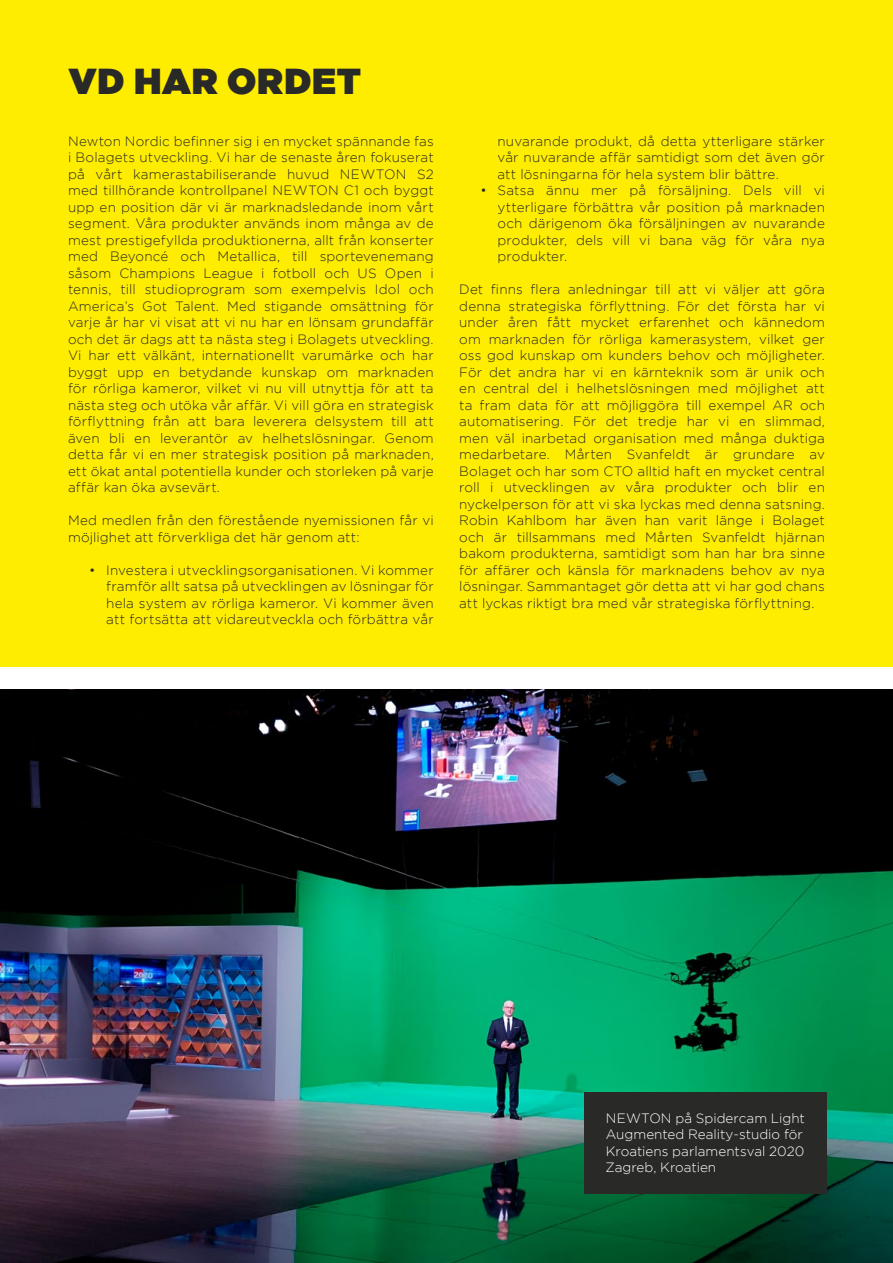
<style>
.page{position:relative;width:893px;height:1263px;background:#ffed00}
.page>*{position:absolute;margin:0;border:0;box-sizing:border-box;transform-origin:0 0}
.t1{font:36px "Gotham Ultra";letter-spacing:.02em;color:#292928}
.t2{font:300 13.5px/16.5px "Gotham";letter-spacing:.01em;color:#292928;text-align:justify}
.t3{font:300 13.5px/16.5px "Gotham";color:#fff}
</style>
<div class="page">
<img style="left:0;top:689px;width:893px;height:574px">
<div style="left:584px;top:1092px;width:242px;height:101px;background:#292928"></div>
<div style="left:0;top:668px;width:893px;height:21px;background:#fff"></div>
<h1 class="t1" style="left:69px;top:61px;width:293px">VD HAR ORDET</h1>
<p class="t2" style="left:68px;top:133px;width:367px">Newton Nordic befinner sig i en mycket spännande fas i Bolagets utveckling. Vi har de senaste åren fokuserat på vårt kamerastabiliserande huvud NEWTON S2 med tillhörande kontrollpanel NEWTON C1 och byggt upp en position där vi är marknadsledande inom vårt segment. Våra produkter används inom många av de mest prestigefyllda produktionerna, allt från konserter med Beyoncé och Metallica, till sportevenemang såsom Champions League i fotboll och US Open i tennis, till studioprogram som exempelvis Idol och America’s Got Talent. Med stigande omsättning för varje år har vi visat att vi nu har en lönsam grundaffär och det är dags att ta nästa steg i Bolagets utveckling.<br>Vi har ett välkänt, internationellt varumärke och har byggt upp en betydande kunskap om marknaden för rörliga kameror, vilket vi nu vill utnyttja för att ta nästa steg och utöka vår affär. Vi vill göra en strategisk förflyttning från att bara leverera delsystem till att även bli en leverantör av helhetslösningar. Genom detta får vi en mer strategisk position på marknaden, ett ökat antal potentiella kunder och storleken på varje affär kan öka avsevärt.</p>
<p class="t2" style="left:68px;top:512px;width:367px">Med medlen från den förestående nyemissionen får vi möjlighet att förverkliga det här genom att:</p>
<p class="t2" style="left:106px;top:562px;width:329px;text-indent:-17px">• Investera i utvecklingsorganisationen. Vi kommer framför allt satsa på utvecklingen av lösningar för hela system av rörliga kameror. Vi kommer även att fortsätta att vidareutveckla och förbättra vår</p>
<p class="t2" style="left:497px;top:133px;width:329px">nuvarande produkt, då detta ytterligare stärker vår nuvarande affär samtidigt som det även gör att lösningarna för hela system blir bättre.</p>
<p class="t2" style="left:497px;top:182px;width:329px;text-indent:-17px">• Satsa ännu mer på försäljning. Dels vill vi ytterligare förbättra vår position på marknaden och därigenom öka försäljningen av nuvarande produkter, dels vill vi bana väg för våra nya produkter.</p>
<p class="t2" style="left:459px;top:281px;width:367px">Det finns flera anledningar till att vi väljer att göra denna strategiska förflyttning. För det första har vi under åren fått mycket erfarenhet och kännedom om marknaden för rörliga kamerasystem, vilket ger oss god kunskap om kunders behov och möjligheter.<br>För det andra har vi en kärnteknik som är unik och en central del i helhetslösningen med möjlighet att ta fram data för att möjliggöra till exempel AR och automatisering. För det tredje har vi en slimmad, men väl inarbetad organisation med många duktiga medarbetare. Mårten Svanfeldt är grundare av Bolaget och har som CTO alltid haft en mycket central roll i utvecklingen av våra produkter och blir en nyckelperson för att vi ska lyckas med denna satsning.<br>Robin Kahlbom har även han varit länge i Bolaget och är tillsammans med Mårten Svanfeldt hjärnan bakom produkterna, samtidigt som han har bra sinne för affärer och känsla för marknadens behov av nya lösningar. Sammantaget gör detta att vi har god chans att lyckas riktigt bra med vår strategiska förflyttning.</p>
<p class="t3" style="left:605px;top:1110px;width:201px">NEWTON på Spidercam Light<br>Augmented Reality-studio för<br>Kroatiens parlamentsval 2020<br>Zagreb, Kroatien</p>
</div>
